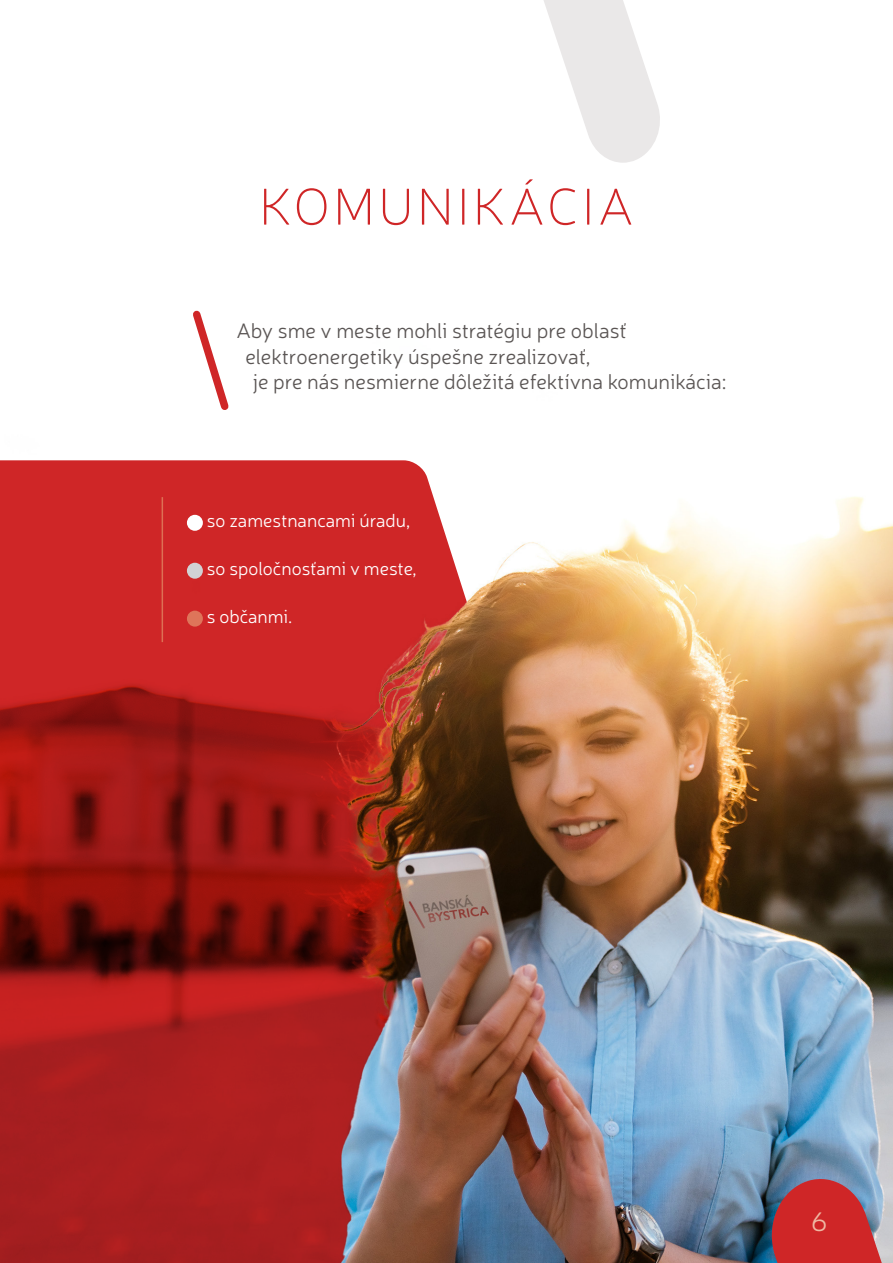
<style>
.page{position:relative;width:893px;height:1263px;background:#fff}
.page>*{position:absolute;margin:0;border:0;box-sizing:border-box;transform-origin:0 0}
.t1{font:100 52.5px "Neris";letter-spacing:.07em;color:#cf2627}
.t2{font:300 27px "Neris";color:#efb8a3}
.t3{font:300 21px "Neris";color:#5a5554}
.t4{font:300 18.6px "Neris";color:#fff}
</style>
<div class="page">
<svg style="left:544px;top:0;width:116px;height:163px;fill:#eae8e8"></svg>
<svg style="left:0;top:460px;width:287px;height:803px;background:#ab1d1c"></svg>
<hr style="left:162px;top:497px;width:1px;height:145px;background:#dd7054">
<img style="left:287px;top:460px;width:606px;height:803px">
<div style="left:187px;top:515px;width:16px;height:16px;background:#fff;border-radius:50%"></div>
<div style="left:187px;top:563px;width:16px;height:16px;background:#d1d2d4;border-radius:50%"></div>
<div style="left:187px;top:611px;width:16px;height:16px;background:#de755a;border-radius:50%"></div>
<svg style="left:193px;top:310px;width:36px;height:100px"></svg>
<svg style="left:765px;top:1171px;width:128px;height:92px;background:#ad515b"></svg>
<p class="t1" style="left:259px;top:174px;width:376px">KOMUNIKÁCIA</p>
<p class="t3" style="left:236px;top:317px;width:392px">Aby sme v meste mohli stratégiu pre oblasť</p>
<p class="t3" style="left:245px;top:343px;width:347px">elektroenergetiky úspešne zrealizovať,</p>
<p class="t3" style="left:253px;top:368px;width:475px">je pre nás nesmierne dôležitá efektívna komunikácia:</p>
<p class="t4" style="left:207px;top:509px;width:205px">so zamestnancami úradu,</p>
<p class="t4" style="left:207px;top:557px;width:211px">so spoločnosťami v meste,</p>
<p class="t4" style="left:207px;top:605px;width:87px">s občanmi.</p>
<p class="t2" style="left:811px;top:1204px;width:18px">6</p>
</div>
